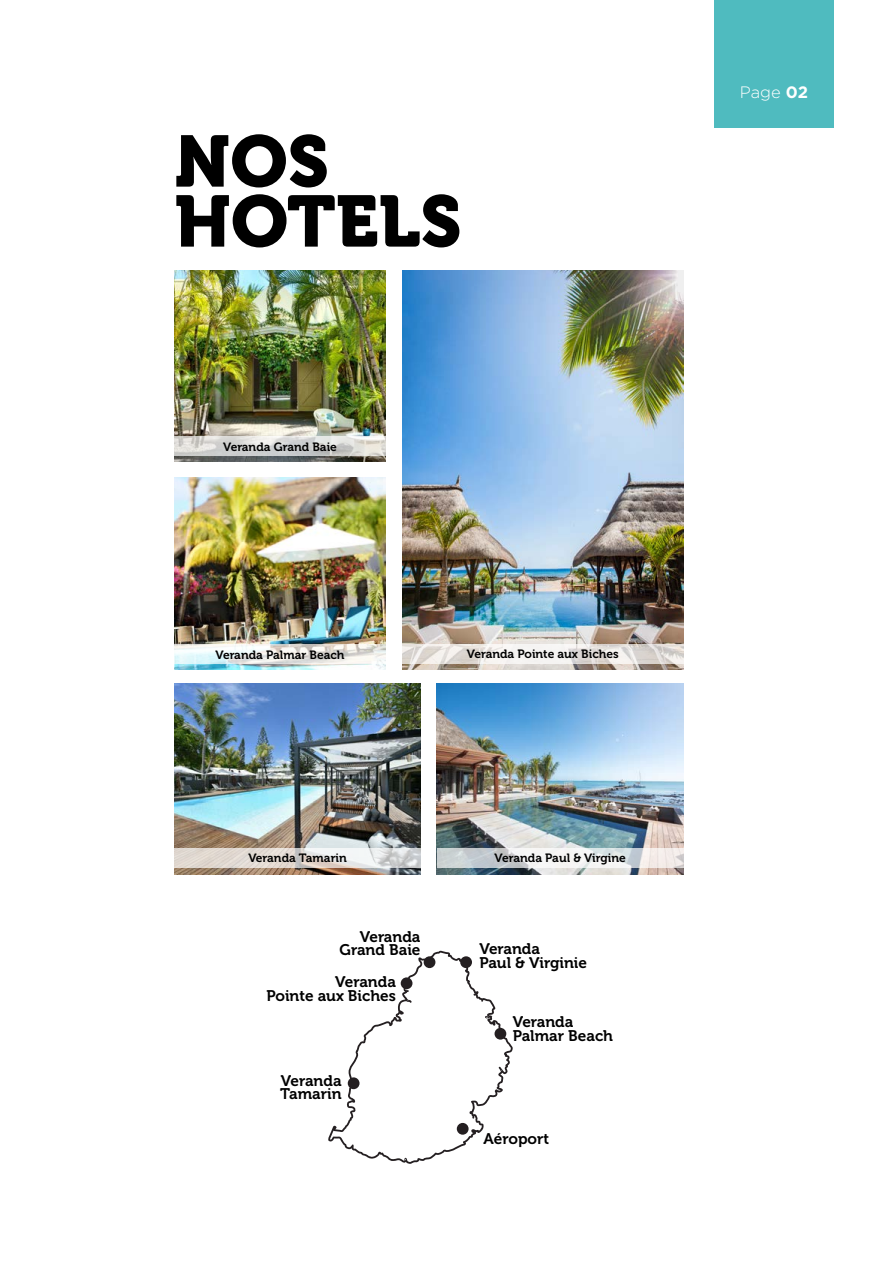
<style>
.page{position:relative;width:893px;height:1263px;background:#fff}
.page>*{position:absolute;margin:0;border:0;box-sizing:border-box;transform-origin:0 0}
.t1{font:72px/60px "Museo 900";color:#000}
.t2{font:300 16.5px "Gotham";color:#fff}
.t3{font:15.3px/13.5px "Museo 700";color:#000}
.t4{font:12px "Museo 700";color:#000}
.s1{font-weight:700}
</style>
<div class="page">
<svg style="left:328px;top:951px;width:185px;height:213px"></svg>
<div style="left:457px;top:1123px;width:12px;height:12px;background:#241f21;border-radius:50%"></div>
<div style="left:494px;top:1028px;width:12px;height:11px;background:#241f21;border-radius:50%"></div>
<div style="left:460px;top:956px;width:12px;height:12px;background:#241f21;border-radius:50%"></div>
<div style="left:424px;top:956px;width:11px;height:12px;background:#241f21;border-radius:50%"></div>
<div style="left:401px;top:977px;width:11px;height:12px;background:#241f21;border-radius:50%"></div>
<div style="left:348px;top:1077px;width:11px;height:12px;background:#241f21;border-radius:50%"></div>
<img style="left:174px;top:270px;width:212px;height:192px">
<img style="left:174px;top:478px;width:212px;height:191px">
<img style="left:174px;top:683px;width:247px;height:192px">
<img style="left:402px;top:270px;width:282px;height:399px">
<img style="left:437px;top:683px;width:247px;height:192px">
<svg style="left:174px;top:436px;width:212px;height:19px;background:#d8d8d6"></svg>
<svg style="left:174px;top:644px;width:212px;height:19px"></svg>
<svg style="left:174px;top:849px;width:247px;height:19px;background:#e0dbd7"></svg>
<svg style="left:437px;top:849px;width:247px;height:19px"></svg>
<svg style="left:402px;top:644px;width:282px;height:19px"></svg>
<div style="left:714px;top:0;width:119px;height:128px;background:#4fbbbf"></div>
<h1 class="t1" style="left:174px;top:132px;width:289px">NOS<br>HOTELS</h1>
<p class="t4" style="left:223px;top:440px;width:115px">Veranda Grand Baie</p>
<p class="t4" style="left:215px;top:648px;width:131px">Veranda Palmar Beach</p>
<p class="t4" style="left:467px;top:647px;width:153px">Veranda Pointe aux Biches</p>
<p class="t4" style="left:248px;top:851px;width:100px">Veranda Tamarin</p>
<p class="t4" style="left:495px;top:851px;width:133px">Veranda Paul &amp; Virgine</p>
<p class="t3" style="left:340px;top:930px;width:82px;text-align:right">Veranda<br>Grand Baie</p>
<p class="t3" style="left:266px;top:975px;width:131px;text-align:right">Veranda<br>Pointe aux Biches</p>
<p class="t3" style="left:280px;top:1074px;width:63px">Veranda<br>Tamarin</p>
<p class="t3" style="left:479px;top:942px;width:109px">Veranda<br>Paul &amp; Virginie</p>
<p class="t3" style="left:513px;top:1015px;width:102px">Veranda<br>Palmar Beach</p>
<p class="t3" style="left:484px;top:1132px;width:67px">Aéroport</p>
<p class="t2" style="left:740px;top:82px;width:69px">Page <span class="s1">02</span></p>
</div>
